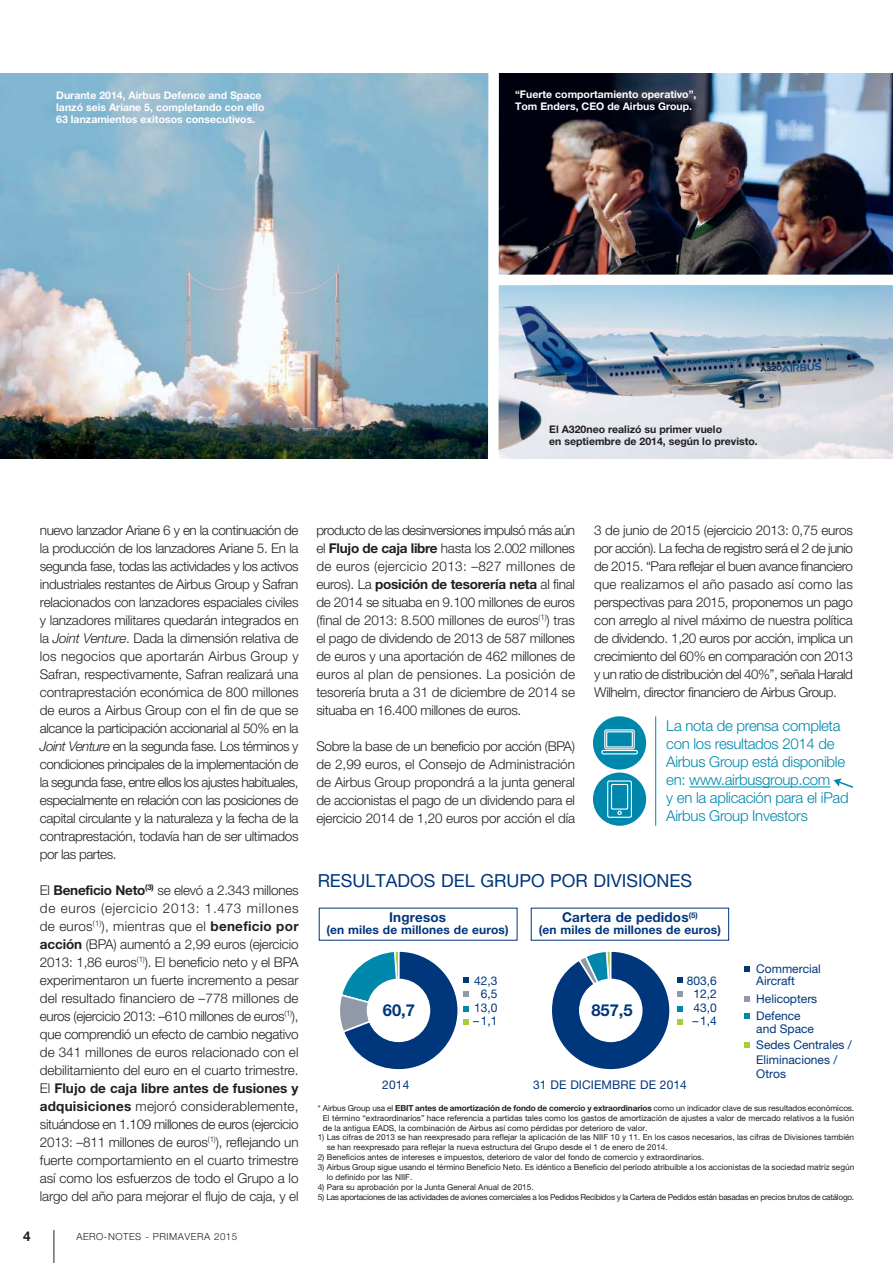
<style>
.page{position:relative;width:893px;height:1263px;background:#fff}
.page>*{position:absolute;margin:0;border:0;box-sizing:border-box;transform-origin:0 0}
.t1{font:18px "Helvetica Neue";color:#00367b}
.t2{font:700 16.5px "Helvetica Neue";color:#00367b}
.t3{font:300 15px/18px "Helvetica Neue";letter-spacing:-.02em;color:#0087ac}
.t4{font:300 13.5px/18px "Helvetica Neue";letter-spacing:-.02em;color:#231f20;text-align:justify}
.t5{font:700 13.5px "Helvetica Neue";letter-spacing:.01em;color:#00367b}
.t6{font:700 13.5px "Helvetica Neue";color:#231f20}
.t7{font:12px/13.5px "Helvetica Neue";color:#00367b}
.t8{font:700 12px "Helvetica Neue";letter-spacing:.01em;color:#00367b}
.t9{font:700 10.5px/12px "Helvetica Neue";color:#fff}
.t10{font:700 10.5px/12px "Helvetica Neue";color:#231f20}
.t11{font:300 9.75px "Helvetica Neue";letter-spacing:.05em;color:#231f20}
.t12{font:8.25px/9.9px "Helvetica Neue";color:#231f20}
.t13{font:8.25px "Helvetica Neue";letter-spacing:-.03em;color:#231f20}
.s1{font-style:italic}
.s2{font-weight:700}
</style>
<div class="page">
<hr style="left:54px;top:1230px;width:1px;height:32px;background:#231f20">
<img style="left:0;top:73px;width:488px;height:385px">
<img style="left:499px;top:73px;width:394px;height:202px">
<img style="left:499px;top:285px;width:394px;height:173px">
<svg style="left:552px;top:951px;width:118px;height:119px"></svg>
<div style="left:579px;top:979px;width:63px;height:63px;background:#fff;border-radius:50%"></div>
<svg style="left:744px;top:966px;width:6px;height:5px"></svg>
<svg style="left:744px;top:996px;width:6px;height:6px"></svg>
<svg style="left:744px;top:1013px;width:6px;height:6px"></svg>
<svg style="left:744px;top:1042px;width:6px;height:6px"></svg>
<svg style="left:340px;top:951px;width:129px;height:119px"></svg>
<svg style="left:677px;top:977px;width:5px;height:5px"></svg>
<svg style="left:677px;top:991px;width:5px;height:6px"></svg>
<svg style="left:677px;top:1006px;width:5px;height:6px"></svg>
<svg style="left:677px;top:1019px;width:5px;height:6px"></svg>
<hr style="left:689px;top:786px;width:141px;height:1px;background:#0087ac">
<div style="left:593px;top:716px;width:53px;height:53px;background:#0087ac;border-radius:50%"></div>
<div style="left:604px;top:729px;width:31px;height:20px;border:1px solid #fff;border-radius:2px"></div>
<div style="left:606px;top:731px;width:27px;height:16px;border:1px solid #fff"></div>
<div style="left:601px;top:750px;width:37px;height:4px;border:1px solid #fff;border-radius:2px"></div>
<div style="left:593px;top:772px;width:53px;height:54px;background:#0087ac;border-radius:50%"></div>
<div style="left:607px;top:780px;width:25px;height:38px;border:1px solid #fff;border-radius:2px"></div>
<div style="left:611px;top:784px;width:17px;height:26px;border:1px solid #fff"></div>
<svg style="left:617px;top:811px;width:5px;height:4px"></svg>
<hr style="left:655px;top:716px;width:1px;height:110px;background:#0087ac">
<svg style="left:834px;top:778px;width:20px;height:10px"></svg>
<p class="t9" style="left:56px;top:90px;width:210px">Durante 2014, Airbus Defence and Space lanzó seis Ariane 5, completando con ello<br>63 lanzamientos exitosos consecutivos.</p>
<p class="t9" style="left:515px;top:90px;width:183px">“Fuerte comportamiento operativo”,<br>Tom Enders, CEO de Airbus Group.</p>
<p class="t10" style="left:549px;top:424px;width:210px">El A320neo realizó su primer vuelo<br>en septiembre de 2014, según lo previsto.</p>
<p class="t4" style="left:40px;top:522px;width:260px">nuevo lanzador Ariane 6 y en la continuación de la producción de los lanzadores Ariane 5. En la segunda fase, todas las actividades y los activos industriales restantes de Airbus Group y Safran relacionados con lanzadores espaciales civiles y lanzadores militares quedarán integrados en la <span class="s1">Joint Venture</span>. Dada la dimensión relativa de los negocios que aportarán Airbus Group y Safran, respectivamente, Safran realizará una contraprestación económica de 800 millones de euros a Airbus Group con el fin de que se alcance la participación accionarial al 50% en la <span class="s1">Joint Venture</span> en la segunda fase. Los términos y condiciones principales de la implementación de la segunda fase, entre ellos los ajustes habituales, especialmente en relación con las posiciones de capital circulante y la naturaleza y la fecha de la contraprestación, todavía han de ser ultimados por las partes.</p>
<p class="t4" style="left:40px;top:882px;width:260px">El <span class="s2">Beneficio Neto</span><sup>(3)</sup> se elevó a 2.343 millones de euros (ejercicio 2013: 1.473 millones de euros<sup>(1)</sup>), mientras que el <span class="s2">beneficio por acción</span> (BPA) aumentó a 2,99 euros (ejercicio 2013: 1,86 euros<sup>(1)</sup>). El beneficio neto y el BPA experimentaron un fuerte incremento a pesar del resultado financiero de –778 millones de euros (ejercicio 2013: –610 millones de euros<sup>(1)</sup>), que comprendió un efecto de cambio negativo de 341 millones de euros relacionado con el debilitamiento del euro en el cuarto trimestre.<br>El <span class="s2">Flujo de caja libre antes de fusiones y adquisiciones</span> mejoró considerablemente, situándose en 1.109 millones de euros (ejercicio 2013: –811 millones de euros<sup>(1)</sup>), reflejando un fuerte comportamiento en el cuarto trimestre así como los esfuerzos de todo el Grupo a lo largo del año para mejorar el flujo de caja, y el</p>
<p class="t6" style="left:23px;top:1231px;width:9px">4</p>
<p class="t11" style="left:76px;top:1233px;width:162px">AERO-NOTES - PRIMAVERA 2015</p>
<p class="t4" style="left:316px;top:522px;width:260px">producto de las desinversiones impulsó más aún el <span class="s2">Flujo de caja libre</span> hasta los 2.002 millones de euros (ejercicio 2013: –827 millones de euros). La <span class="s2">posición de tesorería neta</span> al final de 2014 se situaba en 9.100 millones de euros (final de 2013: 8.500 millones de euros<sup>(1)</sup>) tras el pago de dividendo de 2013 de 587 millones de euros y una aportación de 462 millones de euros al plan de pensiones. La posición de tesorería bruta a 31 de diciembre de 2014 se situaba en 16.400 millones de euros.</p>
<p class="t4" style="left:316px;top:738px;width:260px">Sobre la base de un beneficio por acción (BPA) de 2,99 euros, el Consejo de Administración de Airbus Group propondrá a la junta general de accionistas el pago de un dividendo para el ejercicio 2014 de 1,20 euros por acción el día</p>
<p class="t4" style="left:594px;top:522px;width:260px">3 de junio de 2015 (ejercicio 2013: 0,75 euros por acción). La fecha de registro será el 2 de junio de 2015. “Para reflejar el buen avance financiero que realizamos el año pasado así como las perspectivas para 2015, proponemos un pago con arreglo al nivel máximo de nuestra política de dividendo. 1,20 euros por acción, implica un crecimiento del 60% en comparación con 2013 y un ratio de distribución del 40%”, señala Harald Wilhelm, director financiero de Airbus Group.</p>
<p class="t3" style="left:666px;top:718px;width:184px">La nota de prensa completa con los resultados 2014 de<br>Airbus Group está disponible en: www.airbusgroup.com<br>y en la aplicación para el iPad<br>Airbus Group Investors</p>
<h1 class="t1" style="left:318px;top:874px;width:376px">RESULTADOS DEL GRUPO POR DIVISIONES</h1>
<p class="t5" style="left:389px;top:912px;width:58px">Ingresos</p>
<p class="t8" style="left:326px;top:925px;width:184px">(en miles de millones de euros)</p>
<p class="t5" style="left:562px;top:912px;width:137px">Cartera de pedidos<sup>(5)</sup></p>
<p class="t8" style="left:539px;top:925px;width:184px">(en miles de millones de euros)</p>
<p class="t7" style="left:474px;top:975px;width:25px;text-align:center">42,3<br>6,5<br>13,0</p>
<p class="t7" style="left:473px;top:1015px;width:26px">– 1,1</p>
<p class="t2" style="left:383px;top:1004px;width:34px">60,7</p>
<p class="t2" style="left:591px;top:1004px;width:43px">857,5</p>
<p class="t7" style="left:687px;top:975px;width:32px;text-align:center">803,6<br>12,2<br>43,0</p>
<p class="t7" style="left:692px;top:1015px;width:26px">– 1,4</p>
<p class="t7" style="left:382px;top:1079px;width:29px">2014</p>
<p class="t7" style="left:533px;top:1079px;width:155px">31 DE DICIEMBRE DE 2014</p>
<p class="t7" style="left:756px;top:963px;width:66px;line-height:12.8px">Commercial<br>Aircraft</p>
<p class="t7" style="left:756px;top:991px;width:63px;line-height:17.4px">Helicopters<br>Defence</p>
<p class="t7" style="left:756px;top:1021px;width:97px;line-height:16.5px">and Space<br>Sedes Centrales /</p>
<p class="t7" style="left:756px;top:1053px;width:83px;line-height:14.4px">Eliminaciones /<br>Otros</p>
<p class="t12" style="left:323px;top:1104px;width:533px;text-align:justify;text-indent:-5px">* Airbus Group usa el <span class="s2">EBIT antes de amortización de fondo de comercio y extraordinarios</span> como un indicador clave de sus resultados económicos.<br>El término “extraordinarios” hace referencia a partidas tales como los gastos de amortización de ajustes a valor de mercado relativos a la fusión de la antigua EADS, la combinación de Airbus así como pérdidas por deterioro de valor.</p>
<p class="t12" style="left:327px;top:1133px;width:529px;text-indent:-9px">1) Las cifras de 2013 se han reexpresado para reflejar la aplicación de las NIIF 10 y 11. En los casos necesarios, las cifras de Divisiones también se han reexpresado para reflejar la nueva estructura del Grupo desde el 1 de enero de 2014.</p>
<p class="t12" style="left:318px;top:1153px;width:388px">2) Beneficios antes de intereses e impuestos, deterioro de valor del fondo de comercio y extraordinarios.</p>
<p class="t12" style="left:327px;top:1163px;width:529px;text-indent:-9px">3) Airbus Group sigue usando el término Beneficio Neto. Es idéntico a Beneficio del período atribuible a los accionistas de la sociedad matriz según lo definido por las NIIF.</p>
<p class="t12" style="left:318px;top:1183px;width:218px">4) Para su aprobación por la Junta General Anual de 2015.</p>
<p class="t13" style="left:318px;top:1194px;width:538px">5) Las aportaciones de las actividades de aviones comerciales a los Pedidos Recibidos y la Cartera de Pedidos están basadas en precios brutos de catálogo.</p>
</div>
